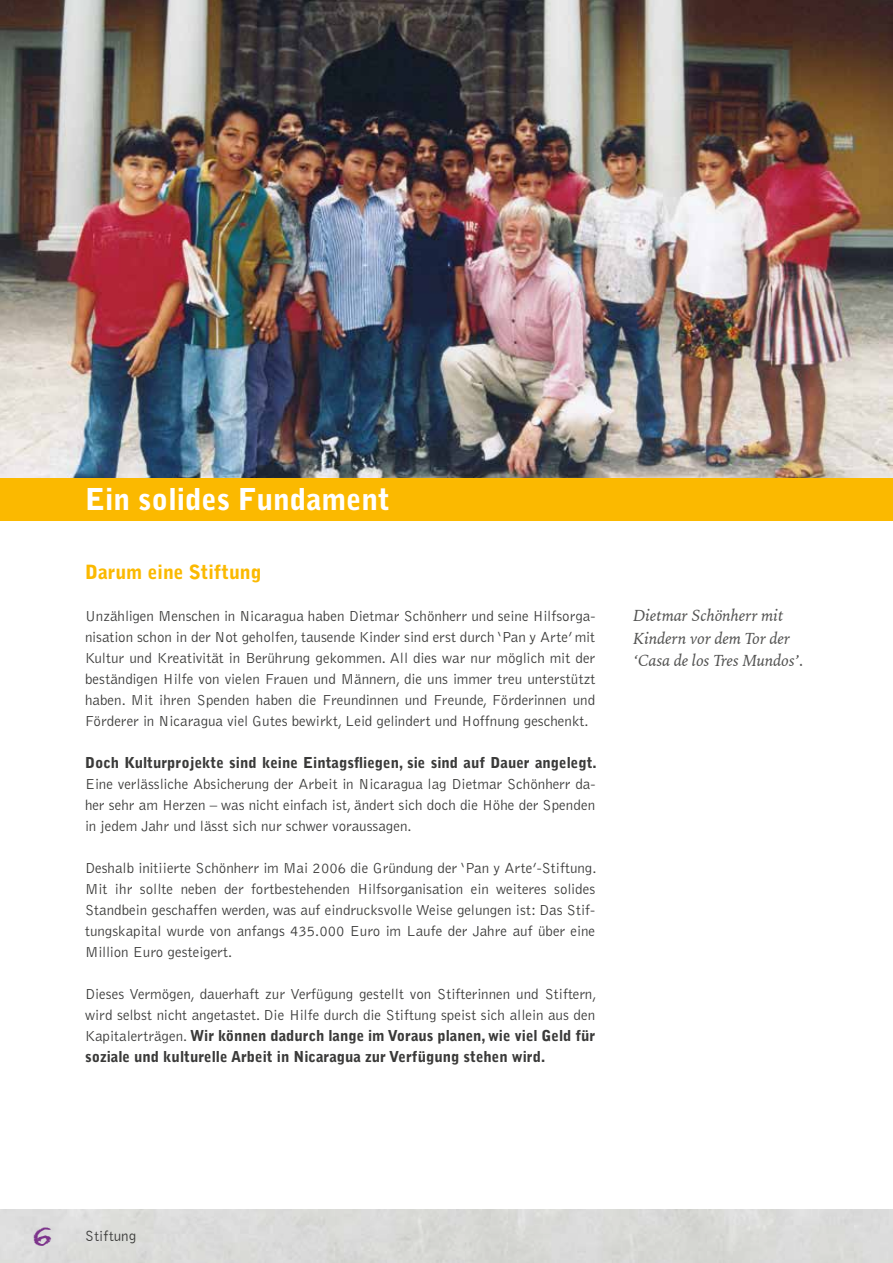
<style>
.page{position:relative;width:893px;height:1263px;background:#fff}
.page>*{position:absolute;margin:0;border:0;box-sizing:border-box;transform-origin:0 0}
.t1{font:900 30px "Bell Gothic Std";color:#fff}
.t2{font:900 19.5px "Bell Gothic";color:#fbb900}
.t3{font:italic 16.5px/22.5px "Iowan Old Style BT";color:#535352}
.t4{font:300 15px/21px "Bell Gothic Std";color:#3a3a39;text-align:justify}
.t5{font:900 15px "Bell Gothic Std";color:#3a3a39}
.t6{font:15px "Bell Gothic BT";color:#3a3a39}
.s1{font-weight:900}
.s2{font-family:"Eraser Dust";font-size:27px;color:#7c338b}
</style>
<div class="page">
<img style="left:0;top:0;width:893px;height:478px">
<div style="left:0;top:478px;width:893px;height:43px;background:#fbb900"></div>
<h1 class="t1" style="left:85px;top:482px;width:306px">Ein solides Fundament</h1>
<h2 class="t2" style="left:85px;top:561px;width:178px">Darum eine Stiftung</h2>
<p class="t4" style="left:85px;top:606px;width:512px">Unzähligen Menschen in Nicaragua haben Dietmar Schönherr und seine Hilfsorga&shy;nisation schon in der Not geholfen, tausende Kinder sind erst durch ‘Pan y Arte’ mit Kultur und Kreativität in Berührung gekommen. All dies war nur möglich mit der beständigen Hilfe von vielen Frauen und Männern, die uns immer treu unterstützt haben. Mit ihren Spenden haben die Freundinnen und Freunde, Förderinnen und Förderer in Nicaragua viel Gutes bewirkt, Leid gelindert und Hoffnung geschenkt.</p>
<p class="t5" style="left:85px;top:754px;width:513px">Doch Kulturprojekte sind keine Eintagsfliegen, sie sind auf Dauer angelegt.</p>
<p class="t4" style="left:85px;top:774px;width:512px">Eine verlässliche Absicherung der Arbeit in Nicaragua lag Dietmar Schönherr da&shy;her sehr am Herzen – was nicht einfach ist, ändert sich doch die Höhe der Spenden in jedem Jahr und lässt sich nur schwer voraussagen.</p>
<p class="t4" style="left:85px;top:858px;width:513px">Deshalb initiierte Schönherr im Mai 2006 die Gründung der ‘Pan y Arte’-Stiftung.<br>Mit ihr sollte neben der fortbestehenden Hilfsorganisation ein weiteres solides Standbein geschaffen werden, was auf eindrucksvolle Weise gelungen ist: Das Stif&shy;tungskapital wurde von anfangs 435.000 Euro im Laufe der Jahre auf über eine Million Euro gesteigert.</p>
<p class="t4" style="left:85px;top:984px;width:513px">Dieses Vermögen, dauerhaft zur Verfügung gestellt von Stifterinnen und Stiftern, wird selbst nicht angetastet. Die Hilfe durch die Stiftung speist sich allein aus den Kapitalerträgen. <span class="s1">Wir können dadurch lange im Voraus planen, wie viel Geld für soziale und kulturelle Arbeit in Nicaragua zur Verfügung stehen wird.</span></p>
<p class="t3" style="left:634px;top:604px;width:172px">Dietmar Schönherr mit<br>Kindern vor dem Tor der ‘Casa de los Tres Mundos’.</p>
<p class="t6" style="left:34px;top:1227px;width:104px"><span class="s2">6</span> Stiftung</p>
</div>
